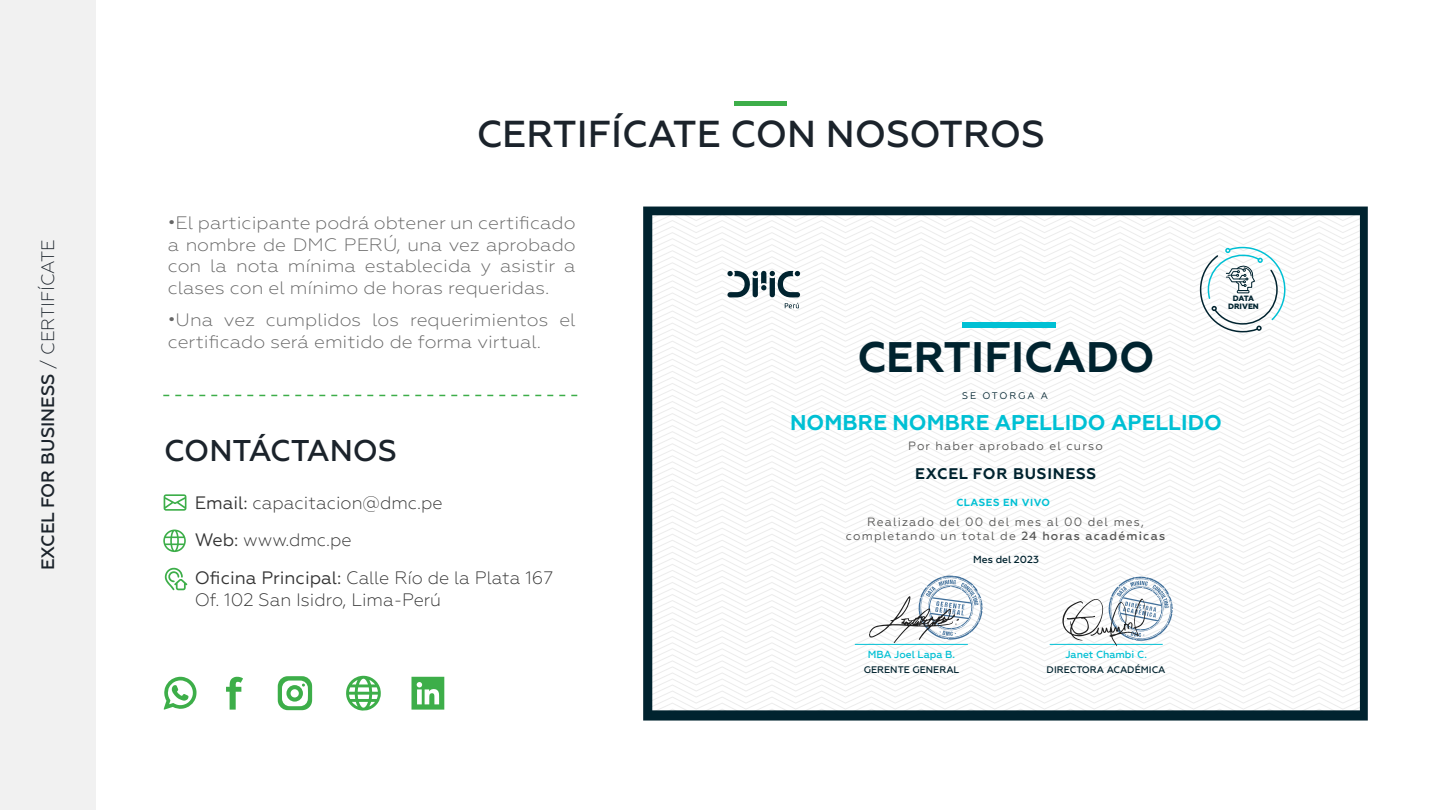
<style>
.page{position:relative;width:1440px;height:810px;background:#fff}
.page>*{position:absolute;margin:0;border:0;box-sizing:border-box;transform-origin:0 0}
.t1{font:700 42.75px "Geometria";color:#00232f}
.t2{font:500 37.5px "Geometria";color:#1b232b}
.t3{font:500 30px "Geometria";color:#1b232b}
.t4{font:700 21.38px "Geometria";color:#00c0d4}
.t5{font:300 18px/21.6px "Geometria";color:#666;text-align:justify;scale:1.07 1}
.t6{font:300 18px/37.7px "Geometria";color:#333}
.t7{font:500 18px "Geometria";color:#1b232b}
.t8{font:700 15.38px "Geometria";letter-spacing:.05em;color:#00232f}
.t9{font:12px/14.3px "Geometria";letter-spacing:.1em;color:#575756;text-align:center}
.t10{font:500 10.27px "Geometria";color:#00c0d4}
.t11{font:700 10.27px "Geometria";letter-spacing:.05em;color:#00c0d4}
.t12{font:500 10.27px "Geometria";color:#00232f}
.t13{font:500 9.52px "Geometria";color:#00232f}
.t14{font:9.52px "Geometria";letter-spacing:.19em;color:#00232f}
.t15{font:800 7.73px/7.6px "Geometria";color:#00232f;text-align:center}
.s1{font-weight:300}
.s2{font-weight:400}
.s3{font-weight:500}
</style>
<div class="page">
<svg style="left:163px;top:395px;width:415px;height:1px"></svg>
<svg style="left:164px;top:494px;width:22px;height:17px"></svg>
<svg style="left:163px;top:530px;width:23px;height:22px"></svg>
<svg style="left:165px;top:567px;width:22px;height:23px"></svg>
<div style="left:734px;top:101px;width:53px;height:5px;background:#3dae49"></div>
<div style="left:0;top:0;width:95px;height:810px;background:#f1f1f1"></div>
<svg style="left:646px;top:208px;width:720px;height:508px"></svg>
<svg style="left:226px;top:677px;width:17px;height:33px"></svg>
<svg style="left:278px;top:676px;width:34px;height:34px"></svg>
<svg style="left:346px;top:676px;width:35px;height:35px"></svg>
<svg style="left:411px;top:677px;width:33px;height:33px"></svg>
<svg style="left:164px;top:677px;width:33px;height:33px"></svg>
<p class="t7" style="left:37px;top:570px;width:332px;rotate:-90deg">EXCEL FOR BUSINESS <span class="s1">/ CERTIFÍCATE</span></p>
<h2 class="t2" style="left:477px;top:112px;width:570px">CERTIFÍCATE CON NOSOTROS</h2>
<p class="t5" style="left:168px;top:212px;width:383px"><span class="s2">•</span>El participante podrá obtener un certificado a nombre de DMC PERÚ, una vez aprobado con la nota mínima establecida y asistir a clases con el mínimo de horas requeridas.</p>
<p class="t5" style="left:168px;top:309px;width:383px"><span class="s2">•</span>Una vez cumplidos los requerimientos el certificado será emitido de forma virtual.</p>
<h1 class="t1" style="left:857px;top:332px;width:299px">CERTIFICADO</h1>
<p class="t14" style="left:962px;top:390px;width:88px">SE OTORGA A</p>
<p class="t15" style="left:1228px;top:295px;width:32px">DATA<br>DRIVEN</p>
<h3 class="t3" style="left:164px;top:433px;width:234px">CONTÁCTANOS</h3>
<p class="t6" style="left:195px;top:484px;width:360px"><span class="s2">Email:</span> capacitacion@dmc.pe<br><span class="s2">Web:</span> www.dmc.pe<br><span class="s2">Oficina Principal:</span> Calle Río de la Plata 167</p>
<p class="t6" style="left:195px;top:581px;width:248px">Of. 102 San Isidro, Lima-Perú</p>
<p class="t4" style="left:790px;top:410px;width:433px">NOMBRE NOMBRE APELLIDO APELLIDO</p>
<p class="t9" style="left:908px;top:439px;width:196px">Por haber aprobado el curso</p>
<p class="t8" style="left:915px;top:465px;width:182px">EXCEL FOR BUSINESS</p>
<p class="t11" style="left:956px;top:496px;width:95px">CLASES EN VIVO</p>
<p class="t9" style="left:846px;top:515px;width:321px">Realizado del 00 del mes al 00 del mes, completando un total de <span class="s3">24 horas académicas</span></p>
<p class="t12" style="left:973px;top:553px;width:67px">Mes del 2023</p>
<p class="t10" style="left:868px;top:649px;width:89px">MBA Joel Lapa B.</p>
<p class="t13" style="left:864px;top:664px;width:97px">GERENTE GENERAL</p>
<p class="t10" style="left:1065px;top:649px;width:83px">Janet Chambi C.</p>
<p class="t13" style="left:1047px;top:664px;width:120px">DIRECTORA ACADÉMICA</p>
</div>
